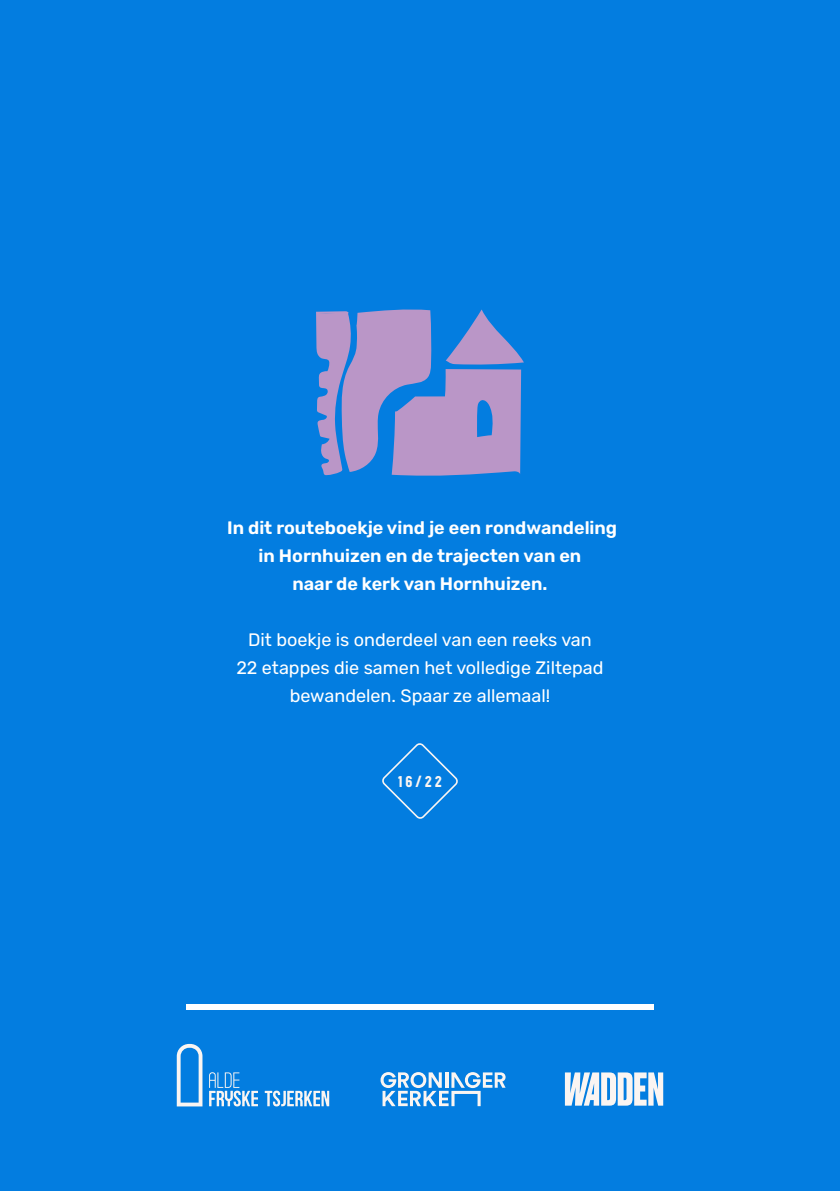
<style>
.page{position:relative;width:840px;height:1191px;background:#fff}
.page>*{position:absolute;margin:0;border:0;box-sizing:border-box;transform-origin:0 0}
.t1{font:18px/28px "Rubik";color:#fff;text-align:center}
.t2{font:600 18px/28px "Rubik";color:#fff;text-align:center}
.t3{font:800 14px "Targa Pro";color:#faf5f2}
</style>
<div class="page">
<div style="left:0;top:0;width:839px;height:1191px;background:#037de0"></div>
<svg style="left:380px;top:1072px;width:125px;height:34px"></svg>
<svg style="left:264px;top:1090px;width:65px;height:16px"></svg>
<svg style="left:209px;top:1072px;width:49px;height:34px"></svg>
<svg style="left:177px;top:1044px;width:25px;height:62px"></svg>
<svg style="left:564px;top:1072px;width:98px;height:33px"></svg>
<svg style="left:316px;top:309px;width:207px;height:167px"></svg>
<div style="left:186px;top:1004px;width:467px;height:5px;background:#fff"></div>
<svg style="left:382px;top:743px;width:76px;height:76px"></svg>
<p class="t2" style="left:227px;top:514px;width:391px">In dit routeboekje vind je een rondwandeling in Hornhuizen en de trajecten van en<br>naar de kerk van Hornhuizen.</p>
<p class="t1" style="left:236px;top:626px;width:368px">Dit boekje is onderdeel van een reeks van<br>22 etappes die samen het volledige Ziltepad bewandelen. Spaar ze allemaal!</p>
<p class="t3" style="left:398px;top:770px;width:45px">16/22</p>
</div>
